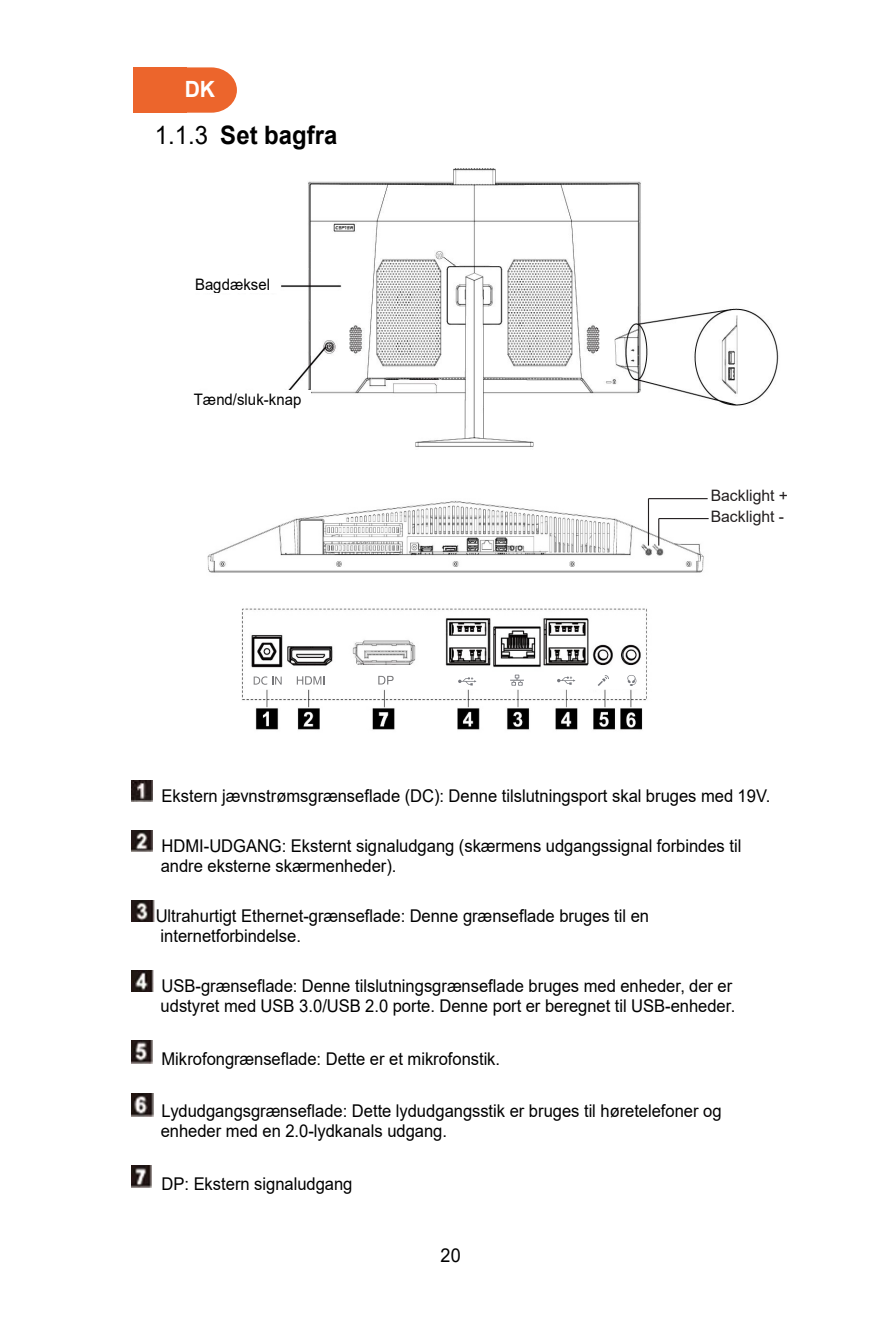
<style>
.page{position:relative;width:893px;height:1340px;background:#fff}
.page>*{position:absolute;margin:0;border:0;box-sizing:border-box;transform-origin:0 0}
.t1{font:700 25.43px "Arial";color:#000;scale:.94 1}
.t2{font:700 22.28px "Arial";color:#fff;scale:.94 1}
.t3{font:19.12px "Arial";color:#000;scale:.94 1}
.t4{font:17.55px/20px "Arial";color:#000;scale:.94 1}
.t5{font:15.75px "Arial";color:#000;scale:.94 1}
.t6{font:15.75px/20.9px "Arial";color:#231f20}
.s1{font-weight:400}
</style>
<div class="page">
<img style="left:207px;top:499px;width:502px;height:231px">
<img style="left:131px;top:780px;width:21px;height:21px">
<img style="left:131px;top:830px;width:22px;height:21px">
<img style="left:131px;top:900px;width:24px;height:22px">
<img style="left:131px;top:970px;width:22px;height:21px">
<img style="left:131px;top:1040px;width:22px;height:23px">
<img style="left:131px;top:1093px;width:22px;height:23px">
<img style="left:131px;top:1165px;width:21px;height:22px">
<img style="left:281px;top:168px;width:498px;height:279px">
<svg style="left:186px;top:67px;width:51px;height:46px"></svg>
<div style="left:133px;top:67px;width:54px;height:45px;background:#ec652c"></div>
<div style="left:193px;top:389px;width:118px;height:23px;background:#fff"></div>
<div style="left:257px;top:676px;width:387px;height:12px;background:#fff"></div>
<svg style="left:510px;top:674px;width:14px;height:11px"></svg>
<svg style="left:557px;top:676px;width:18px;height:8px"></svg>
<svg style="left:458px;top:677px;width:18px;height:8px"></svg>
<svg style="left:598px;top:675px;width:11px;height:11px"></svg>
<svg style="left:627px;top:675px;width:9px;height:11px"></svg>
<svg style="left:297px;top:676px;width:27px;height:8px"></svg>
<svg style="left:254px;top:676px;width:28px;height:8px"></svg>
<svg style="left:378px;top:676px;width:16px;height:8px"></svg>
<svg style="left:658px;top:518px;width:1px;height:27px"></svg>
<hr style="left:659px;top:518px;width:50px;height:1px;background:#231f20">
<hr style="left:648px;top:498px;width:1px;height:47px;background:#231f20">
<hr style="left:648px;top:498px;width:60px;height:1px;background:#231f20">
<p class="t2" style="left:185px;top:74px;width:34px">DK</p>
<h1 class="t1" style="left:155px;top:117px;width:196px"><span class="s1">1.1.3</span> Set bagfra</h1>
<p class="t5" style="left:195px;top:274px;width:81px">Bagdæksel</p>
<p class="t5" style="left:194px;top:388px;width:116px">Tænd/sluk-knap</p>
<p class="t6" style="left:711px;top:485px;width:79px">Backlight +<br>Backlight -</p>
<p class="t4" style="left:162px;top:785px;width:649px">Ekstern jævnstrømsgrænseflade (DC): Denne tilslutningsport skal bruges med 19V.</p>
<p class="t4" style="left:161px;top:835px;width:619px">HDMI-UDGANG: Eksternt signaludgang (skærmens udgangssignal forbindes til andre eksterne skærmenheder).</p>
<p class="t4" style="left:156px;top:905px;width:526px">Ultrahurtigt Ethernet-grænseflade: Denne grænseflade bruges til en internetforbindelse.</p>
<p class="t4" style="left:161px;top:976px;width:613px">USB-grænseflade: Denne tilslutningsgrænseflade bruges med enheder, der er udstyret med USB 3.0/USB 2.0 porte. Denne port er beregnet til USB-enheder.</p>
<p class="t4" style="left:162px;top:1048px;width:362px">Mikrofongrænseflade: Dette er et mikrofonstik.</p>
<p class="t4" style="left:161px;top:1100px;width:598px">Lydudgangsgrænseflade: Dette lydudgangsstik er bruges til høretelefoner og enheder med en 2.0-lydkanals udgang.</p>
<p class="t4" style="left:162px;top:1173px;width:205px">DP: Ekstern signaludgang</p>
<p class="t3" style="left:441px;top:1241px;width:23px">20</p>
</div>
